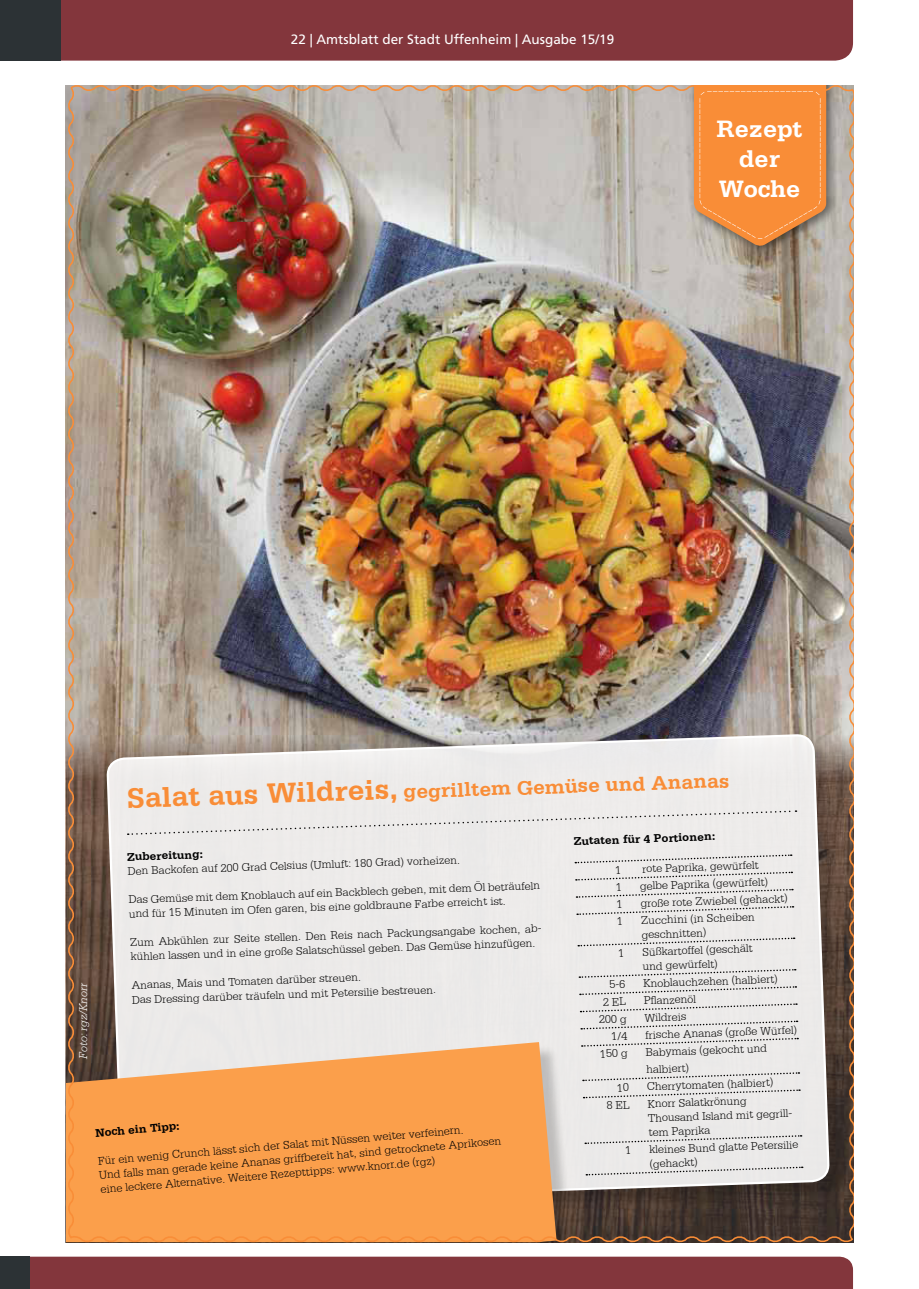
<style>
.page{position:relative;width:919px;height:1289px;background:#fff}
.page>*{position:absolute;margin:0;border:0;box-sizing:border-box;transform-origin:0 0}
.t1{font:700 25.05px/30px "Serifa LT";color:#fff;text-align:center}
.t2{font:700 20.7px "Serifa LT";color:#f98d37}
.t3{font:13.5px "Frutiger LT";color:#fff}
.t4{font:italic 300 12px "Serifa LT";color:#fff}
.t5{font:300 11.85px/14.2px "Serifa LT";color:#000}
.t6{font:700 11.85px "Serifa LT";color:#000}
.s1{font-size:29.7px}
</style>
<div class="page">
<div style="left:30px;top:1256px;width:823px;height:32px;background:#83363c"></div>
<div style="left:0;top:1256px;width:30px;height:32px;background:#2c3235"></div>
<div style="left:61px;top:0;width:792px;height:61px;background:#83363c"></div>
<div style="left:0;top:0;width:61px;height:61px;background:#2c3235"></div>
<img style="left:66px;top:85px;width:787px;height:1157px">
<svg style="left:575px;top:853px;width:218px;height:72px;background:#e5e3e2"></svg>
<svg style="left:578px;top:936px;width:216px;height:20px;background:#e5e4e3"></svg>
<svg style="left:579px;top:968px;width:217px;height:45px;background:#e3e1e0"></svg>
<svg style="left:581px;top:1019px;width:217px;height:28px;background:#e2e0df"></svg>
<svg style="left:583px;top:1071px;width:217px;height:38px;background:#e4e2e2"></svg>
<svg style="left:585px;top:1134px;width:216px;height:20px;background:#e4e2e2"></svg>
<p class="t3" style="left:291px;top:32px;width:325px">22 | Amtsblatt der Stadt Uffenheim | Ausgabe 15/19</p>
<h1 class="t1" style="left:716px;top:113px;width:87px">Rezept der<br>Woche</h1>
<h2 class="t2" style="left:126px;top:789px;width:604px;rotate:-2deg"><span class="s1">Salat aus Wildreis,</span> gegrilltem Gemüse und Ananas</h2>
<p class="t4" style="left:76px;top:1058px;width:78px;rotate:-90deg">Foto: rgz/Knorr</p>
<p class="t6" style="left:127px;top:849px;width:78px;rotate:-2deg">Zubereitung:</p>
<p class="t5" style="left:127px;top:864px;width:334px;rotate:-2deg">Den Backofen auf 200 Grad Celsius (Umluft: 180 Grad) vorheizen.</p>
<p class="t5" style="left:128px;top:892px;width:413px;rotate:-2deg">Das Gemüse mit dem Knoblauch auf ein Backblech geben, mit dem Öl beträufeln und für 15 Minuten im Ofen garen, bis eine goldbraune Farbe erreicht ist.</p>
<p class="t5" style="left:130px;top:935px;width:415px;rotate:-2deg">Zum Abkühlen zur Seite stellen. Den Reis nach Packungsangabe kochen, ab&shy;kühlen lassen und in eine große Salatschüssel geben. Das Gemüse hinzufügen.</p>
<p class="t5" style="left:131px;top:977px;width:306px;line-height:14.9px;rotate:-2deg">Ananas, Mais und Tomaten darüber streuen.<br>Das Dressing darüber träufeln und mit Petersilie bestreuen.</p>
<p class="t6" style="left:95px;top:1125px;width:86px;rotate:-5deg">Noch ein Tipp:</p>
<p class="t5" style="left:97px;top:1154px;width:405px;rotate:-5deg">Für ein wenig Crunch lässt sich der Salat mit Nüssen weiter verfeinern.<br>Und falls man gerade keine Ananas griffbereit hat, sind getrocknete Aprikosen eine leckere Alternative. Weitere Rezepttipps: www.knorr.de (rgz)</p>
<p class="t6" style="left:573px;top:834px;width:143px;rotate:-2deg">Zutaten für 4 Portionen:</p>
<p class="t5" style="left:642px;top:861px;width:118px;rotate:-2deg">rote Paprika, gewürfelt</p>
<p class="t5" style="left:639px;top:879px;width:130px;rotate:-2deg">gelbe Paprika (gewürfelt)</p>
<p class="t5" style="left:640px;top:896px;width:149px;rotate:-2deg">große rote Zwiebel (gehackt)</p>
<p class="t5" style="left:641px;top:913px;width:115px;rotate:-2deg">Zucchini (in Scheiben geschnitten)</p>
<p class="t5" style="left:642px;top:944px;width:112px;rotate:-2deg">Süßkartoffel (geschält und gewürfelt)</p>
<p class="t5" style="left:643px;top:976px;width:136px;rotate:-2deg">Knoblauchzehen (halbiert)</p>
<p class="t5" style="left:643px;top:993px;width:54px;rotate:-2deg">Pfl anzenöl</p>
<p class="t5" style="left:598px;top:1012px;width:29px;rotate:-2deg">200 g</p>
<p class="t5" style="left:644px;top:1010px;width:43px;rotate:-2deg">Wildreis</p>
<p class="t5" style="left:645px;top:1027px;width:153px;rotate:-2deg">frische Ananas (große Würfel)</p>
<p class="t5" style="left:600px;top:1046px;width:29px;rotate:-2deg">150 g</p>
<p class="t5" style="left:645px;top:1043px;width:123px;line-height:17.2px;rotate:-2deg">Babymais (gekocht und halbiert)</p>
<p class="t5" style="left:646px;top:1079px;width:128px;rotate:-2deg">Cherrytomaten (halbiert)</p>
<p class="t5" style="left:647px;top:1096px;width:148px;rotate:-2deg">Knorr Salatkrönung<br>Thousand Island mit gegrill&shy;tem Paprika</p>
<p class="t5" style="left:649px;top:1142px;width:151px;rotate:-2deg">kleines Bund glatte Petersilie (gehackt)</p>
</div>
